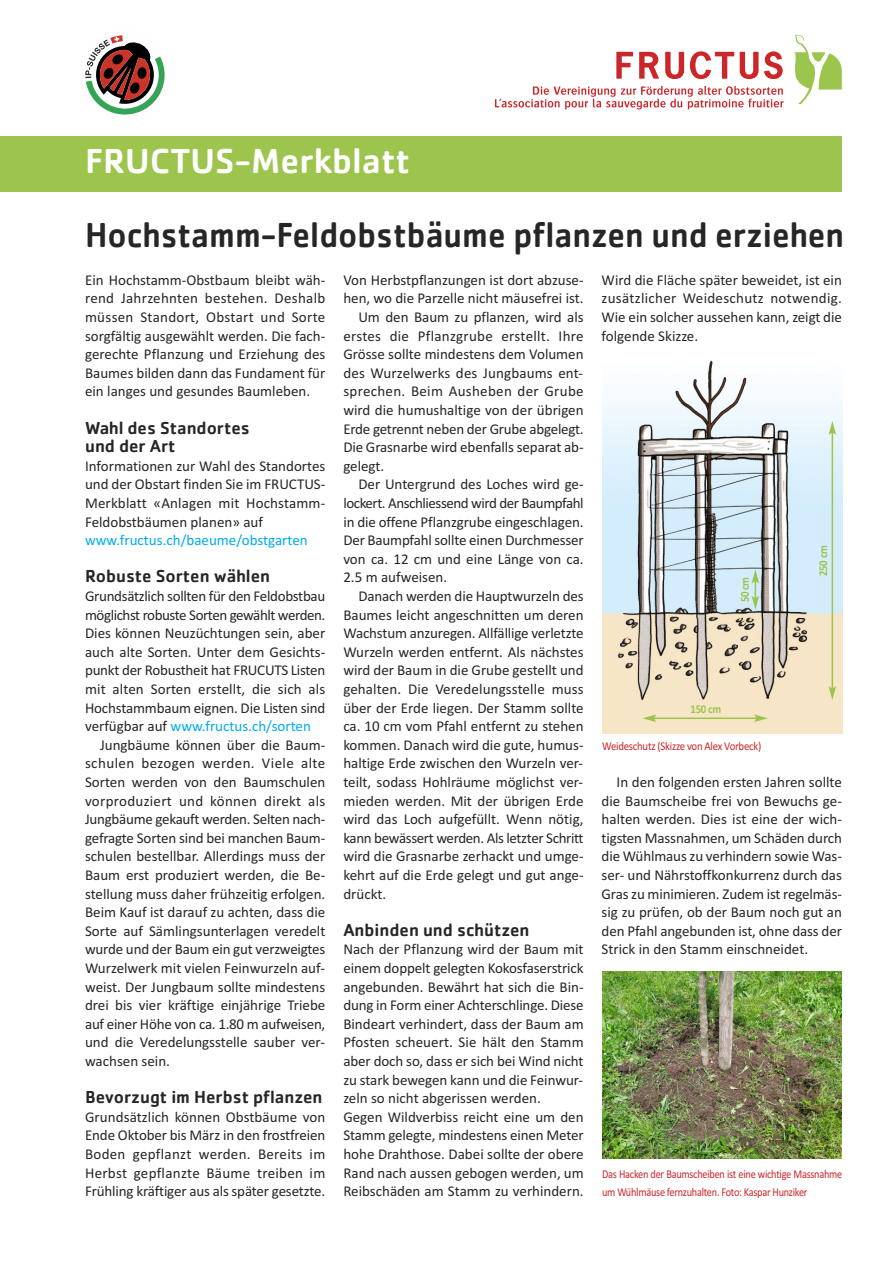
<style>
.page{position:relative;width:893px;height:1263px;background:#fff}
.page>*{position:absolute;margin:0;border:0;box-sizing:border-box;transform-origin:0 0}
.t1{font:500 36px "Cachet";color:#272526;scale:.94 1}
.t2{font:500 36px "Cachet";color:#fff}
.t3{font:500 18px/18.6px "Cachet";color:#272526}
.t4{font:15px/18.6px "Calibri";color:#272526;text-align:justify}
.t5{font:15px "Calibri";letter-spacing:.02em;color:#272526}
.t6{font:15px "Calibri";letter-spacing:-.03em;color:#272526}
.t7{font:15px "Calibri";letter-spacing:-.02em;color:#272526}
.t8{font:15px "Calibri";color:#00acec}
.t9{font:15px "Calibri";letter-spacing:-.025em;color:#272526}
.t10{font:15px "Calibri";letter-spacing:.025em;color:#272526}
.t11{font:12px/18.6px "Calibri";letter-spacing:-.025em;color:#cb262a;scale:.86 1}
.t12{font:12px "Calibri";letter-spacing:-.025em;color:#cb262a;scale:.9 1}
.t13{font:700 12px "Calibri";letter-spacing:-.025em;color:#9dc54d;scale:.9 1}
.s1{color:#272526}
</style>
<div class="page">
<img style="left:602px;top:360px;width:240px;height:374px">
<svg style="left:616px;top:52px;width:17px;height:27px"></svg>
<svg style="left:639px;top:52px;width:20px;height:27px"></svg>
<svg style="left:665px;top:52px;width:19px;height:27px"></svg>
<svg style="left:690px;top:51px;width:44px;height:28px"></svg>
<svg style="left:740px;top:51px;width:43px;height:28px"></svg>
<svg style="left:794px;top:35px;width:48px;height:69px"></svg>
<svg style="left:495px;top:86px;width:289px;height:23px"></svg>
<div style="left:0;top:136px;width:842px;height:55px;background:#9dc54d"></div>
<svg style="left:85px;top:35px;width:80px;height:80px"></svg>
<img style="left:602px;top:972px;width:239px;height:187px">
<hr style="left:654px;top:717px;width:103px;height:2px;background:#9dc54d">
<svg style="left:642px;top:714px;width:14px;height:8px"></svg>
<svg style="left:754px;top:714px;width:14px;height:8px"></svg>
<hr style="left:832px;top:432px;width:1px;height:257px;background:#9dc54d">
<svg style="left:829px;top:686px;width:7px;height:14px"></svg>
<svg style="left:829px;top:421px;width:7px;height:14px"></svg>
<svg style="left:752px;top:569px;width:7px;height:41px"></svg>
<h1 class="t2" style="left:85px;top:140px;width:327px">FRUCTUS-Merkblatt</h1>
<h1 class="t1" style="left:85px;top:214px;width:809px">Hochstamm-Feldobstbäume pflanzen und erziehen</h1>
<p class="t4" style="left:85px;top:270px;width:242px">Ein Hochstamm-Obstbaum bleibt wäh&shy;rend Jahrzehnten bestehen. Deshalb müssen Standort, Obstart und Sorte sorgfältig ausgewählt werden. Die fach&shy;gerechte Pflanzung und Erziehung des Baumes bilden dann das Fundament für ein langes und gesundes Baumleben.</p>
<p class="t3" style="left:85px;top:418px;width:166px">Wahl des Standortes und der Art</p>
<p class="t4" style="left:85px;top:456px;width:242px">Informationen zur Wahl des Standortes und der Obstart finden Sie im FRUCTUS-Merkblatt «Anlagen mit Hochstamm-Feldobstbäumen planen» auf</p>
<p class="t8" style="left:85px;top:531px;width:224px">www.fructus.ch/baeume/obstgarten</p>
<p class="t3" style="left:85px;top:567px;width:187px">Robuste Sorten wählen</p>
<p class="t7" style="left:85px;top:587px;width:242px">Grundsätzlich sollten für den Feldobstbau</p>
<p class="t6" style="left:85px;top:606px;width:242px">möglichst robuste Sorten gewählt werden.</p>
<p class="t4" style="left:85px;top:624px;width:242px">Dies können Neuzüchtungen sein, aber</p>
<p class="t4" style="left:85px;top:642px;width:242px">auch alte Sorten. Unter dem Gesichts-</p>
<p class="t4" style="left:85px;top:661px;width:242px">punkt der Robustheit hat FRUCUTS Listen</p>
<p class="t4" style="left:85px;top:679px;width:242px">mit alten Sorten erstellt, die sich als</p>
<p class="t4" style="left:85px;top:698px;width:242px">Hochstammbaum eignen. Die Listen sind</p>
<p class="t8" style="left:85px;top:717px;width:227px"><span class="s1">verfügbar auf</span> www.fructus.ch/sorten</p>
<p class="t4" style="left:100px;top:735px;width:227px">Jungbäume können über die Baum-</p>
<p class="t10" style="left:85px;top:754px;width:242px">schulen bezogen werden. Viele alte</p>
<p class="t4" style="left:85px;top:772px;width:242px">Sorten werden von den Baumschulen</p>
<p class="t5" style="left:85px;top:792px;width:242px">vorproduziert und können direkt als</p>
<p class="t7" style="left:85px;top:810px;width:242px">Jungbäume gekauft werden. Selten nach-</p>
<p class="t4" style="left:85px;top:828px;width:242px">gefragte Sorten sind bei manchen Baum-</p>
<p class="t4" style="left:85px;top:847px;width:242px">schulen bestellbar. Allerdings muss der</p>
<p class="t4" style="left:85px;top:865px;width:242px">Baum erst produziert werden, die Be-</p>
<p class="t4" style="left:85px;top:884px;width:242px">stellung muss daher frühzeitig erfolgen.</p>
<p class="t4" style="left:85px;top:903px;width:242px">Beim Kauf ist darauf zu achten, dass die</p>
<p class="t4" style="left:85px;top:921px;width:242px">Sorte auf Sämlingsunterlagen veredelt</p>
<p class="t4" style="left:85px;top:940px;width:242px">wurde und der Baum ein gut verzweigtes</p>
<p class="t4" style="left:85px;top:958px;width:241px">Wurzelwerk mit vielen Feinwurzeln auf-</p>
<p class="t4" style="left:85px;top:977px;width:242px">weist. Der Jungbaum sollte mindestens</p>
<p class="t4" style="left:85px;top:996px;width:242px">drei bis vier kräftige einjährige Triebe</p>
<p class="t4" style="left:85px;top:1014px;width:242px">auf einer Höhe von ca. 1.80 m aufweisen,</p>
<p class="t4" style="left:85px;top:1033px;width:241px">und die Veredelungsstelle sauber ver-</p>
<p class="t4" style="left:85px;top:1051px;width:87px">wachsen sein.</p>
<p class="t3" style="left:85px;top:1088px;width:239px">Bevorzugt im Herbst pflanzen</p>
<p class="t4" style="left:85px;top:1107px;width:242px">Grundsätzlich können Obstbäume von Ende Oktober bis März in den frostfreien Boden gepflanzt werden. Bereits im Herbst gepflanzte Bäume treiben im Frühling kräftiger aus als später gesetzte.</p>
<p class="t4" style="left:343px;top:270px;width:242px">Von Herbstpflanzungen ist dort abzuse-</p>
<p class="t4" style="left:343px;top:289px;width:242px">hen, wo die Parzelle nicht mäusefrei ist.</p>
<p class="t4" style="left:358px;top:307px;width:227px">Um den Baum zu pflanzen, wird als</p>
<p class="t5" style="left:343px;top:327px;width:242px">erstes die Pflanzgrube erstellt. Ihre</p>
<p class="t4" style="left:343px;top:345px;width:242px">Grösse sollte mindestens dem Volumen</p>
<p class="t4" style="left:343px;top:363px;width:241px">des Wurzelwerks des Jungbaums ent-</p>
<p class="t5" style="left:343px;top:382px;width:242px">sprechen. Beim Ausheben der Grube</p>
<p class="t4" style="left:343px;top:400px;width:242px">wird die humushaltige von der übrigen</p>
<p class="t4" style="left:343px;top:419px;width:242px">Erde getrennt neben der Grube abgelegt.</p>
<p class="t4" style="left:343px;top:438px;width:242px">Die Grasnarbe wird ebenfalls separat ab-</p>
<p class="t4" style="left:343px;top:456px;width:42px">gelegt.</p>
<p class="t4" style="left:358px;top:475px;width:227px">Der Untergrund des Loches wird ge-</p>
<p class="t6" style="left:343px;top:494px;width:242px">lockert. Anschliessend wird der Baumpfahl</p>
<p class="t4" style="left:343px;top:512px;width:242px">in die offene Pflanzgrube eingeschlagen.</p>
<p class="t4" style="left:343px;top:531px;width:242px">Der Baumpfahl sollte einen Durchmesser</p>
<p class="t4" style="left:343px;top:549px;width:242px">von ca. 12 cm und eine Länge von ca.</p>
<p class="t4" style="left:343px;top:568px;width:105px">2.5 m aufweisen.</p>
<p class="t4" style="left:358px;top:586px;width:227px">Danach werden die Hauptwurzeln des</p>
<p class="t4" style="left:343px;top:605px;width:242px">Baumes leicht angeschnitten um deren</p>
<p class="t4" style="left:343px;top:624px;width:242px">Wachstum anzuregen. Allfällige verletzte</p>
<p class="t4" style="left:343px;top:642px;width:242px">Wurzeln werden entfernt. Als nächstes</p>
<p class="t4" style="left:343px;top:661px;width:242px">wird der Baum in die Grube gestellt und</p>
<p class="t4" style="left:343px;top:679px;width:242px">gehalten. Die Veredelungsstelle muss</p>
<p class="t4" style="left:343px;top:698px;width:242px">über der Erde liegen. Der Stamm sollte</p>
<p class="t4" style="left:343px;top:717px;width:242px">ca. 10 cm vom Pfahl entfernt zu stehen</p>
<p class="t4" style="left:343px;top:735px;width:242px">kommen. Danach wird die gute, humus-</p>
<p class="t4" style="left:343px;top:754px;width:241px">haltige Erde zwischen den Wurzeln ver-</p>
<p class="t4" style="left:343px;top:772px;width:241px">teilt, sodass Hohlräume möglichst ver-</p>
<p class="t4" style="left:343px;top:791px;width:242px">mieden werden. Mit der übrigen Erde</p>
<p class="t4" style="left:343px;top:810px;width:242px">wird das Loch aufgefüllt. Wenn nötig,</p>
<p class="t9" style="left:343px;top:829px;width:242px">kann bewässert werden. Als letzter Schritt</p>
<p class="t4" style="left:343px;top:847px;width:242px">wird die Grasnarbe zerhackt und umge-</p>
<p class="t4" style="left:343px;top:865px;width:242px">kehrt auf die Erde gelegt und gut ange-</p>
<p class="t4" style="left:343px;top:884px;width:44px">drückt.</p>
<p class="t3" style="left:343px;top:920px;width:188px">Anbinden und schützen</p>
<p class="t4" style="left:343px;top:940px;width:242px;text-align:left">Nach der Pflanzung wird der Baum mit einem doppelt gelegten Kokosfaserstrick angebunden. Bewährt hat sich die Bin&shy;dung in Form einer Achterschlinge. Diese Bindeart verhindert, dass der Baum am Pfosten scheuert. Sie hält den Stamm aber doch so, dass er sich bei Wind nicht zu stark bewegen kann und die Feinwur&shy;zeln so nicht abgerissen werden.<br>Gegen Wildverbiss reicht eine um den Stamm gelegte, mindestens einen Meter hohe Drahthose. Dabei sollte der obere Rand nach aussen gebogen werden, um Reibschäden am Stamm zu verhindern.</p>
<p class="t4" style="left:602px;top:270px;width:242px">Wird die Fläche später beweidet, ist ein zusätzlicher Weideschutz notwendig.<br>Wie ein solcher aussehen kann, zeigt die folgende Skizze.</p>
<p class="t13" style="left:738px;top:602px;width:30px;rotate:-90deg">50 cm</p>
<p class="t13" style="left:690px;top:702px;width:36px">150 cm</p>
<p class="t12" style="left:602px;top:738px;width:178px">Weideschutz (Skizze von Alex Vorbeck)</p>
<p class="t13" style="left:816px;top:576px;width:36px;rotate:-90deg">250 cm</p>
<p class="t4" style="left:602px;top:772px;width:242px;text-indent:15px">In den folgenden ersten Jahren sollte die Baumscheibe frei von Bewuchs ge&shy;halten werden. Dies ist eine der wich&shy;tigsten Massnahmen, um Schäden durch die Wühlmaus zu verhindern sowie Was&shy;ser- und Nährstoffkonkurrenz durch das Gras zu minimieren. Zudem ist regelmäs&shy;sig zu prüfen, ob der Baum noch gut an den Pfahl angebunden ist, ohne dass der Strick in den Stamm einschneidet.</p>
<p class="t11" style="left:602px;top:1164px;width:281px">Das Hacken der Baumscheiben ist eine wichtige Massnahme um Wuḧ lmaü se fernzuhalten. Foto: Kaspar Hunziker</p>
</div>
